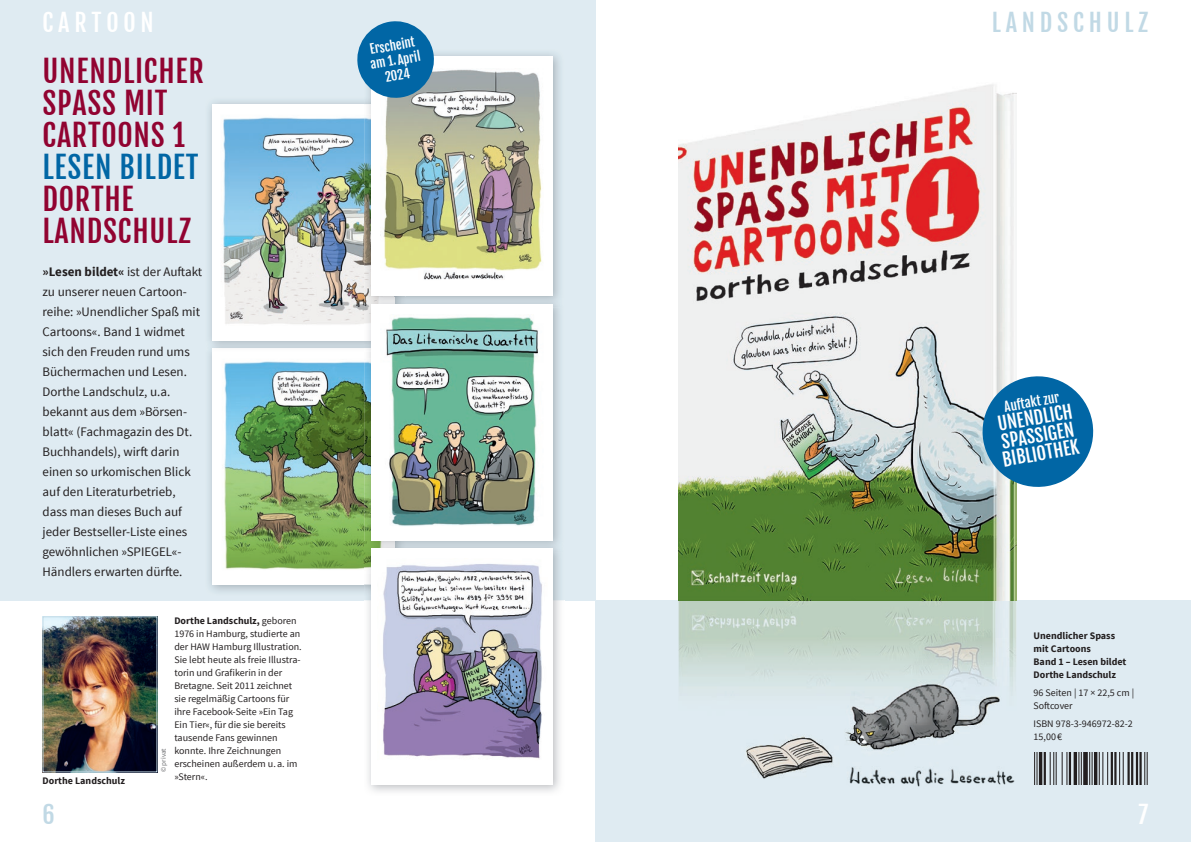
<style>
.page{position:relative;width:1191px;height:842px;background:#fff}
.page>*{position:absolute;margin:0;border:0;box-sizing:border-box;transform-origin:0 0}
.t1{font:30px/32px "Fjalla One";letter-spacing:.025em;color:#910331}
.t2{font:30px "Fjalla One";letter-spacing:.025em;color:#0166a5}
.t3{font:24px "Fjalla One";letter-spacing:.2em;color:#c1d9e5}
.t4{font:24px "Fjalla One";letter-spacing:.2em;color:#fff}
.t5{font:18px/18px "Fjalla One";color:#fff;text-align:justify}
.t6{font:13px/20px "Source Sans Pro";color:#231f20}
.t7{font:13px "Fjalla One";color:#fff}
.t8{font:12.5px/15px "Fjalla One";color:#fff;text-align:center}
.t9{font:10px/13px "Source Sans Pro";color:#231f20}
.t10{font:700 10px/13px "Source Sans Pro";color:#231f20}
.t11{font:7px "Source Sans Pro";letter-spacing:.01em;color:#6c6d70}
.s1{font-weight:700}
</style>
<div class="page">
<div style="left:0;top:0;width:595px;height:600px;background:#dfebf2"></div>
<div style="left:595px;top:600px;width:596px;height:242px;background:#dfebf2"></div>
<img style="left:678px;top:600px;width:68px;height:90px">
<img style="left:983px;top:600px;width:33px;height:87px">
<img style="left:746px;top:600px;width:237px;height:79px">
<img style="left:209px;top:101px;width:155px;height:491px">
<div style="left:213px;top:348px;width:181px;height:236px;background:#fff"></div>
<img style="left:224px;top:361px;width:140px;height:209px">
<img style="left:209px;top:341px;width:155px;height:11px">
<img style="left:213px;top:348px;width:151px;height:4px">
<div style="left:213px;top:104px;width:181px;height:236px;background:#fff"></div>
<img style="left:223px;top:117px;width:141px;height:207px">
<img style="left:405px;top:53px;width:155px;height:244px">
<img style="left:364px;top:115px;width:20px;height:182px">
<div style="left:371px;top:57px;width:182px;height:239px;background:#fff"></div>
<img style="left:380px;top:69px;width:162px;height:211px">
<img style="left:43px;top:616px;width:114px;height:156px">
<img style="left:678px;top:84px;width:338px;height:516px">
<svg style="left:357px;top:21px;width:80px;height:80px"></svg>
<svg style="left:1034px;top:752px;width:113px;height:32px"></svg>
<img style="left:405px;top:307px;width:155px;height:234px">
<img style="left:364px;top:352px;width:7px;height:189px">
<svg style="left:364px;top:330px;width:7px;height:22px"></svg>
<img style="left:364px;top:307px;width:7px;height:23px">
<svg style="left:384px;top:297px;width:21px;height:7px"></svg>
<img style="left:364px;top:297px;width:20px;height:10px">
<div style="left:371px;top:304px;width:182px;height:236px;background:#fff"></div>
<img style="left:386px;top:316px;width:152px;height:210px">
<img style="left:364px;top:552px;width:7px;height:32px">
<svg style="left:385px;top:540px;width:20px;height:8px"></svg>
<img style="left:364px;top:541px;width:21px;height:11px">
<div style="left:371px;top:548px;width:182px;height:236px;background:#fff"></div>
<img style="left:383px;top:563px;width:159px;height:196px">
<img style="left:720px;top:679px;width:282px;height:100px">
<img style="left:849px;top:771px;width:166px;height:16px">
<img style="left:843px;top:762px;width:159px;height:18px">
<svg style="left:978px;top:372px;width:116px;height:119px"></svg>
<h2 class="t4" style="left:43px;top:8px;width:113px">CARTOON</h2>
<h2 class="t3" style="left:991px;top:8px;width:158px">LANDSCHULZ</h2>
<h1 class="t1" style="left:43px;top:55px;width:163px">UNENDLICHER<br>SPASS MIT<br>CARTOONS 1</h1>
<h1 class="t2" style="left:43px;top:149px;width:157px">LESEN BILDET</h1>
<h1 class="t1" style="left:43px;top:183px;width:150px">DORTHE<br>LANDSCHULZ</h1>
<p class="t6" style="left:43px;top:262px;width:161px"><span class="s1">»Lesen bildet«</span> ist der Auftakt zu unserer neuen Cartoon&shy;reihe: »Unendlicher Spaß mit<br>Cartoons«. Band 1 widmet sich den Freuden rund ums<br>Büchermachen und Lesen.<br>Dorthe Landschulz, u.a. bekannt aus dem »Börsen&shy;blatt« (Fachmagazin des Dt.<br>Buchhandels), wirft darin einen so urkomischen Blick auf den Literaturbetrieb, dass man dieses Buch auf jeder Bestseller-Liste eines gewöhnlichen »SPIEGEL«-<br>Händlers erwarten dürfte.</p>
<p class="t8" style="left:367px;top:42px;width:52px;rotate:-10deg">Erscheint am 1. April<br>2024</p>
<p class="t7" style="left:1003px;top:399px;width:57px;rotate:-10deg">Auftakt zur</p>
<h3 class="t5" style="left:994px;top:415px;width:79px;rotate:-10deg">UNENDLICH SPASSIGEN BIBLIOTHEK</h3>
<p class="t10" style="left:43px;top:774px;width:84px">Dorthe Landschulz</p>
<p class="t9" style="left:174px;top:614px;width:129px"><span class="s1">Dorthe Landschulz,</span> geboren<br>1976 in Hamburg, studierte an der HAW Hamburg Illustration.<br>Sie lebt heute als freie Illustra&shy;torin und Grafikerin in der<br>Bretagne. Seit 2011 zeichnet sie regelmäßig Cartoons für ihre Facebook-Seite »Ein Tag<br>Ein Tier«, für die sie bereits tausende Fans gewinnen konnte. Ihre Zeichnungen erscheinen außerdem u. a. im »Stern«.</p>
<p class="t11" style="left:159px;top:772px;width:26px;rotate:-90deg">© privat</p>
<p class="t10" style="left:1033px;top:629px;width:94px">Unendlicher Spass mit Cartoons<br>Band 1 – Lesen bildet<br>Dorthe Landschulz</p>
<p class="t9" style="left:1033px;top:686px;width:102px">96 Seiten | 17 × 22,5 cm |<br>Softcover</p>
<p class="t9" style="left:1033px;top:717px;width:101px">ISBN 978-3-946972-82-2<br>15,00 €</p>
<h2 class="t3" style="left:43px;top:800px;width:14px">6</h2>
<h2 class="t4" style="left:1138px;top:800px;width:11px">7</h2>
</div>
